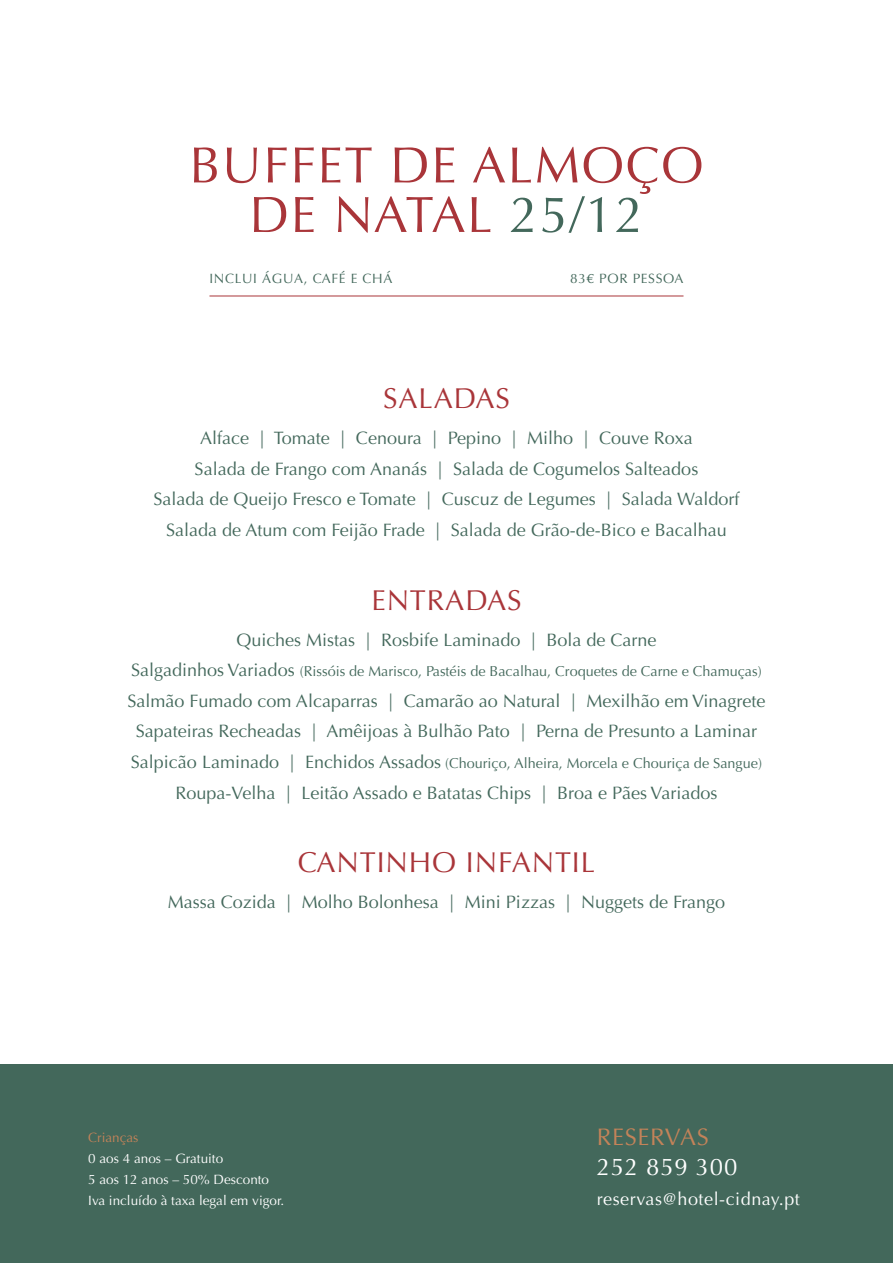
<style>
.page{position:relative;width:893px;height:1263px;background:#fff}
.page>*{position:absolute;margin:0;border:0;box-sizing:border-box;transform-origin:0 0}
.t1{font:51px/49.5px "Optima";letter-spacing:.03em;color:#a93539;text-align:center}
.t2{font:28.8px "Optima";letter-spacing:.03em;color:#a93539}
.t3{font:24px "Optima";letter-spacing:.03em;color:#fff}
.t4{font:24px "Optima";letter-spacing:.03em;color:#c48359}
.t5{font:18px/30.6px "Optima";color:#43685b;text-align:center}
.t6{font:18px "Optima";letter-spacing:.03em;color:#fff}
.t7{font:14.4px "Optima";color:#43685b}
.t8{font:13.5px/21px "Optima";color:#fff}
.t9{font:13.5px "Optima";letter-spacing:.05em;color:#43685b}
.t10{font:13.5px "Optima";color:#c48359}
.s1{color:#43685b}
.s2{font-size:18px}
</style>
<div class="page">
<div style="left:0;top:1064px;width:893px;height:199px;background:#43685b"></div>
<hr style="left:209px;top:296px;width:474px;height:1px;background:#a93539">
<h1 class="t1" style="left:189px;top:141px;width:516px">BUFFET DE ALMOÇO<br>DE NATAL <span class="s1">25/12</span></h1>
<p class="t9" style="left:209px;top:271px;width:185px">INCLUI ÁGUA, CAFÉ E CHÁ</p>
<p class="t9" style="left:570px;top:271px;width:115px">83€ POR PESSOA</p>
<h2 class="t2" style="left:383px;top:381px;width:128px">SALADAS</h2>
<p class="t5" style="left:153px;top:423px;width:588px">Alface | Tomate | Cenoura | Pepino | Milho | Couve Roxa<br>Salada de Frango com Ananás | Salada de Cogumelos Salteados<br>Salada de Queijo Fresco e Tomate | Cuscuz de Legumes | Salada Waldorf Salada de Atum com Feijão Frade | Salada de Grão-de-Bico e Bacalhau</p>
<h2 class="t2" style="left:371px;top:583px;width:152px">ENTRADAS</h2>
<p class="t5" style="left:237px;top:624px;width:421px">Quiches Mistas | Rosbife Laminado | Bola de Carne</p>
<p class="t7" style="left:131px;top:663px;width:632px"><span class="s2">Salgadinhos Variados</span> (Rissóis de Marisco, Pastéis de Bacalhau, Croquetes de Carne e Chamuças)</p>
<p class="t5" style="left:128px;top:686px;width:639px">Salmão Fumado com Alcaparras | Camarão ao Natural | Mexilhão em Vinagrete<br>Sapateiras Recheadas | Amêijoas à Bulhão Pato | Perna de Presunto a Laminar</p>
<p class="t7" style="left:131px;top:755px;width:632px"><span class="s2">Salpicão Laminado | Enchidos Assados</span> (Chouriço, Alheira, Morcela e Chouriça de Sangue)</p>
<p class="t5" style="left:176px;top:777px;width:543px">Roupa-Velha | Leitão Assado e Batatas Chips | Broa e Pães Variados</p>
<h2 class="t2" style="left:298px;top:846px;width:299px">CANTINHO INFANTIL</h2>
<p class="t5" style="left:168px;top:887px;width:559px">Massa Cozida | Molho Bolonhesa | Mini Pizzas | Nuggets de Frango</p>
<p class="t10" style="left:88px;top:1130px;width:52px">Crianças</p>
<p class="t8" style="left:88px;top:1148px;width:197px">0 aos 4 anos – Gratuito<br>5 aos 12 anos – 50% Desconto<br>Iva incluído à taxa legal em vigor.</p>
<h3 class="t4" style="left:597px;top:1123px;width:114px">RESERVAS</h3>
<h3 class="t3" style="left:597px;top:1153px;width:142px">252 859 300</h3>
<p class="t6" style="left:597px;top:1189px;width:205px">reservas@hotel-cidnay.pt</p>
</div>
